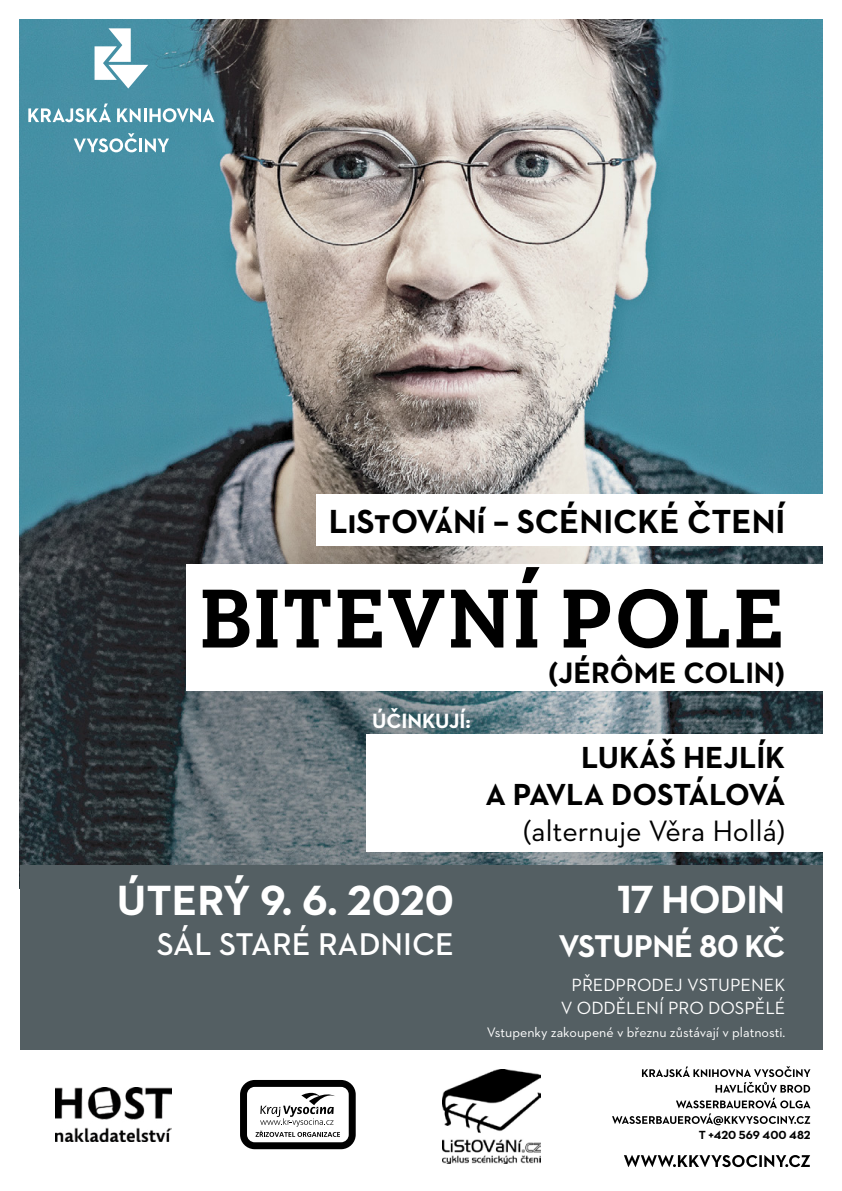
<style>
.page{position:relative;width:842px;height:1191px;background:#fff}
.page>*{position:absolute;margin:0;border:0;box-sizing:border-box;transform-origin:0 0}
.t1{font:700 85px "Neutraface Slab Text";letter-spacing:.01em;color:#000}
.t2{font:700 43px "Neutraface 2 Text";color:#fff}
.t3{font:700 40px "Neutraface 2 Text";letter-spacing:-.02em;color:#fff}
.t4{font:700 34px "Neutraface 2 Text";color:#000}
.t5{font:600 32px "Neutraface 2 Text";color:#fff}
.t6{font:700 32px "Neutraface 2 Text";letter-spacing:-.02em;color:#fff}
.t7{font:700 31px/37.2px "Neutraface 2 Text";color:#000;text-align:right}
.t8{font:30px "Neutraface 2 Text";color:#000}
.t9{font:700 30px "Neutraface 2 Text";color:#000}
.t10{font:700 21px "Neutraface 2 Text";color:#fff}
.t11{font:18px/23px "Neutraface 2 Text";color:#fff;text-align:center}
.t12{font:14px "Neutraface 2 Text";color:#fff}
.t13{font:700 12px "Neutraface 2 Text";color:#000}
</style>
<div class="page">
<img style="left:20px;top:20px;width:802px;height:845px">
<div style="left:366px;top:734px;width:465px;height:118px;background:#fff"></div>
<div style="left:316px;top:494px;width:515px;height:51px;background:#fff"></div>
<div style="left:186px;top:564px;width:645px;height:127px;background:#fff"></div>
<div style="left:20px;top:865px;width:802px;height:184px;background:#545f63"></div>
<svg style="left:240px;top:1080px;width:116px;height:69px"></svg>
<img style="left:442px;top:1069px;width:99px;height:94px">
<svg style="left:624px;top:1155px;width:186px;height:12px"></svg>
<svg style="left:612px;top:1066px;width:198px;height:59px"></svg>
<img style="left:55px;top:1087px;width:116px;height:54px">
<svg style="left:95px;top:28px;width:53px;height:60px"></svg>
<svg style="left:28px;top:103px;width:83px;height:19px"></svg>
<svg style="left:117px;top:108px;width:97px;height:14px"></svg>
<svg style="left:74px;top:133px;width:63px;height:19px"></svg>
<hr style="left:139px;top:138px;width:3px;height:14px;background:#fff">
<svg style="left:145px;top:138px;width:24px;height:14px"></svg>
<p class="t4" style="left:329px;top:500px;width:458px">LiStOVáNí – SCÉNICKÉ ČTENÍ</p>
<p class="t1" style="left:199px;top:564px;width:587px">BITEVNÍ POLE</p>
<p class="t10" style="left:372px;top:707px;width:101px">ÚČINKUJÍ:</p>
<p class="t2" style="left:117px;top:873px;width:338px">ÚTERÝ 9. 6. 2020</p>
<p class="t5" style="left:157px;top:923px;width:299px">SÁL STARÉ RADNICE</p>
<p class="t9" style="left:548px;top:653px;width:239px">(JÉRÔME COLIN)</p>
<p class="t7" style="left:485px;top:738px;width:301px">LUKÁŠ HEJLÍK<br>A PAVLA DOSTÁLOVÁ</p>
<p class="t8" style="left:523px;top:812px;width:264px">(alternuje Věra Hollá)</p>
<p class="t3" style="left:617px;top:873px;width:170px">17 HODIN</p>
<p class="t6" style="left:558px;top:925px;width:228px">VSTUPNÉ 80 KČ</p>
<p class="t11" style="left:561px;top:972px;width:226px">PŘEDPRODEJ VSTUPENEK<br>V ODDĚLENÍ PRO DOSPĚLÉ</p>
<p class="t12" style="left:487px;top:1023px;width:300px">Vstupenky zakoupené v březnu zůstávají v platnosti.</p>
<p class="t13" style="left:699px;top:1127px;width:113px">T +420 569 400 482</p>
</div>
